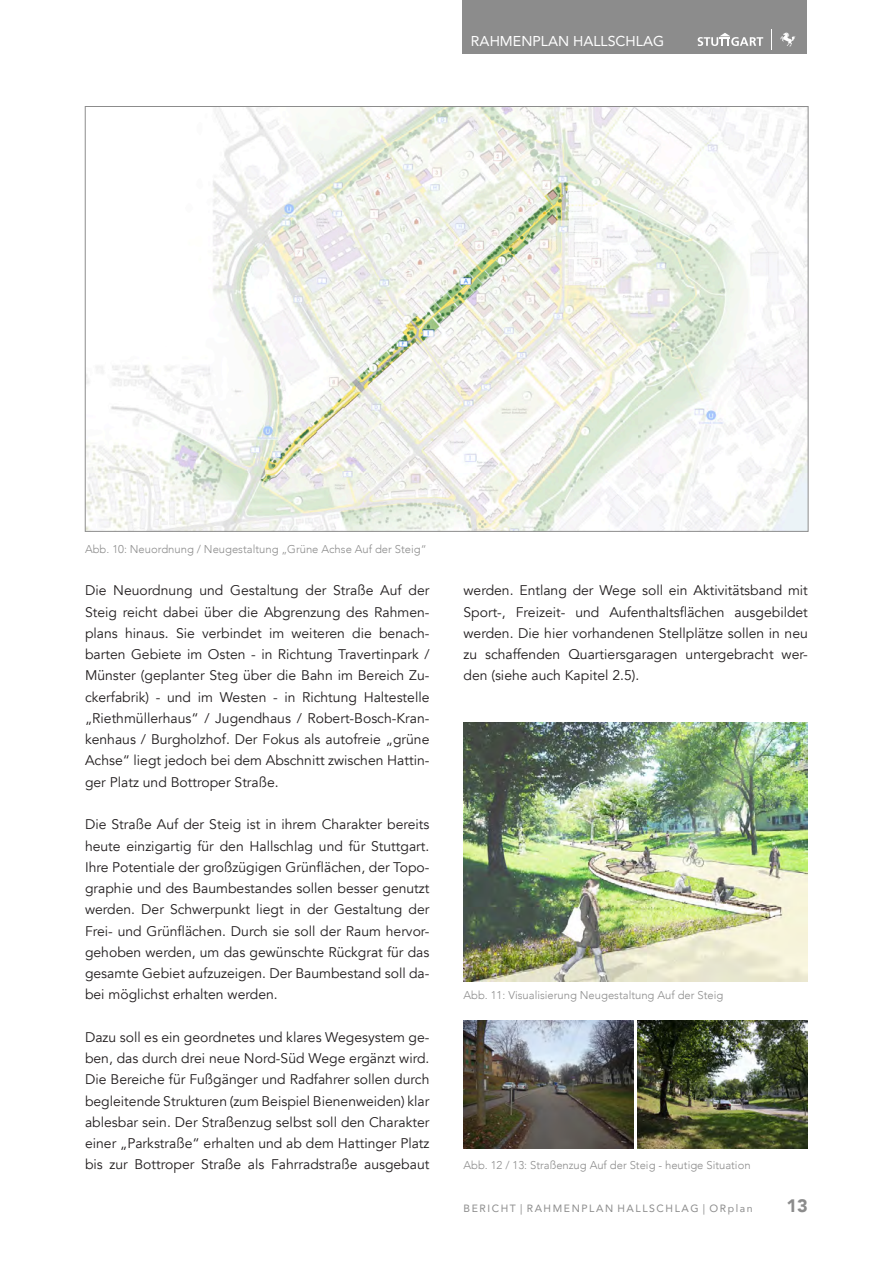
<style>
.page{position:relative;width:893px;height:1263px;background:#fff}
.page>*{position:absolute;margin:0;border:0;box-sizing:border-box;transform-origin:0 0}
.t1{font:900 18px "Avenir";color:#8c8c8c}
.t2{font:14.25px "Avenir";color:#fff}
.FT{font:13.95px/21.3px "Avenir";color:#231f20;text-align:justify}
.BU_FT{font:300 11.25px "Avenir";color:#8c8c8c}
.FT-2{font:300 11.25px "Avenir";color:#8c8c8c}
.t3{font:10.5px "Avenir";letter-spacing:.15em;color:#8c8c8c}
</style>
<div class="page">
<div style="left:462px;top:0;width:345px;height:54px;background:#8c8c8c"></div>
<svg style="left:698px;top:33px;width:65px;height:13px"></svg>
<svg style="left:780px;top:32px;width:15px;height:14px"></svg>
<img style="left:87px;top:108px;width:719px;height:421px">
<img style="left:463px;top:723px;width:345px;height:258px">
<img style="left:463px;top:1020px;width:170px;height:128px">
<img style="left:638px;top:1020px;width:170px;height:128px">
<p class="t2" style="left:471px;top:29px;width:195px">RAHMENPLAN HALLSCHLAG</p>
<p class="FT-2" style="left:85px;top:542px;width:343px">Abb. 10: Neuordnung / Neugestaltung „Grüne Achse Auf der Steig“</p>
<p class="FT" style="left:85px;top:580px;width:346px">Die Neuordnung und Gestaltung der Straße Auf der Steig reicht dabei über die Abgrenzung des Rahmen&shy;plans hinaus. Sie verbindet im weiteren die benach&shy;barten Gebiete im Osten - in Richtung Travertinpark / Münster (geplanter Steg über die Bahn im Bereich Zu&shy;ckerfabrik) - und im Westen - in Richtung Haltestelle „Riethmüllerhaus“ / Jugendhaus / Robert-Bosch-Kran&shy;kenhaus / Burgholzhof. Der Fokus als autofreie „grüne Achse“ liegt jedoch bei dem Abschnitt zwischen Hattin&shy;ger Platz und Bottroper Straße.</p>
<p class="FT" style="left:85px;top:814px;width:346px">Die Straße Auf der Steig ist in ihrem Charakter bereits heute einzigartig für den Hallschlag und für Stuttgart.<br>Ihre Potentiale der großzügigen Grünflächen, der Topo&shy;graphie und des Baumbestandes sollen besser genutzt werden. Der Schwerpunkt liegt in der Gestaltung der Frei- und Grünflächen. Durch sie soll der Raum hervor&shy;gehoben werden, um das gewünschte Rückgrat für das gesamte Gebiet aufzuzeigen. Der Baumbestand soll da&shy;bei möglichst erhalten werden.</p>
<p class="FT" style="left:85px;top:1027px;width:346px">Dazu soll es ein geordnetes und klares Wegesystem ge&shy;ben, das durch drei neue Nord-Süd Wege ergänzt wird.<br>Die Bereiche für Fußgänger und Radfahrer sollen durch begleitende Strukturen (zum Beispiel Bienenweiden) klar ablesbar sein. Der Straßenzug selbst soll den Charakter einer „Parkstraße“ erhalten und ab dem Hattinger Platz bis zur Bottroper Straße als Fahrradstraße ausgebaut</p>
<p class="FT" style="left:463px;top:580px;width:346px">werden. Entlang der Wege soll ein Aktivitätsband mit Sport-, Freizeit- und Aufenthaltsflächen ausgebildet werden. Die hier vorhandenen Stellplätze sollen in neu zu schaffenden Quartiersgaragen untergebracht wer&shy;den (siehe auch Kapitel 2.5).</p>
<p class="BU_FT" style="left:463px;top:989px;width:261px">Abb. 11: Visualisierung Neugestaltung Auf der Steig</p>
<p class="BU_FT" style="left:463px;top:1159px;width:289px">Abb. 12 / 13: Straßenzug Auf der Steig - heutige Situation</p>
<p class="t3" style="left:463px;top:1200px;width:291px">BERICHT | RAHMENPLAN HALLSCHLAG | ORplan</p>
<p class="t1" style="left:787px;top:1190px;width:23px">13</p>
</div>
